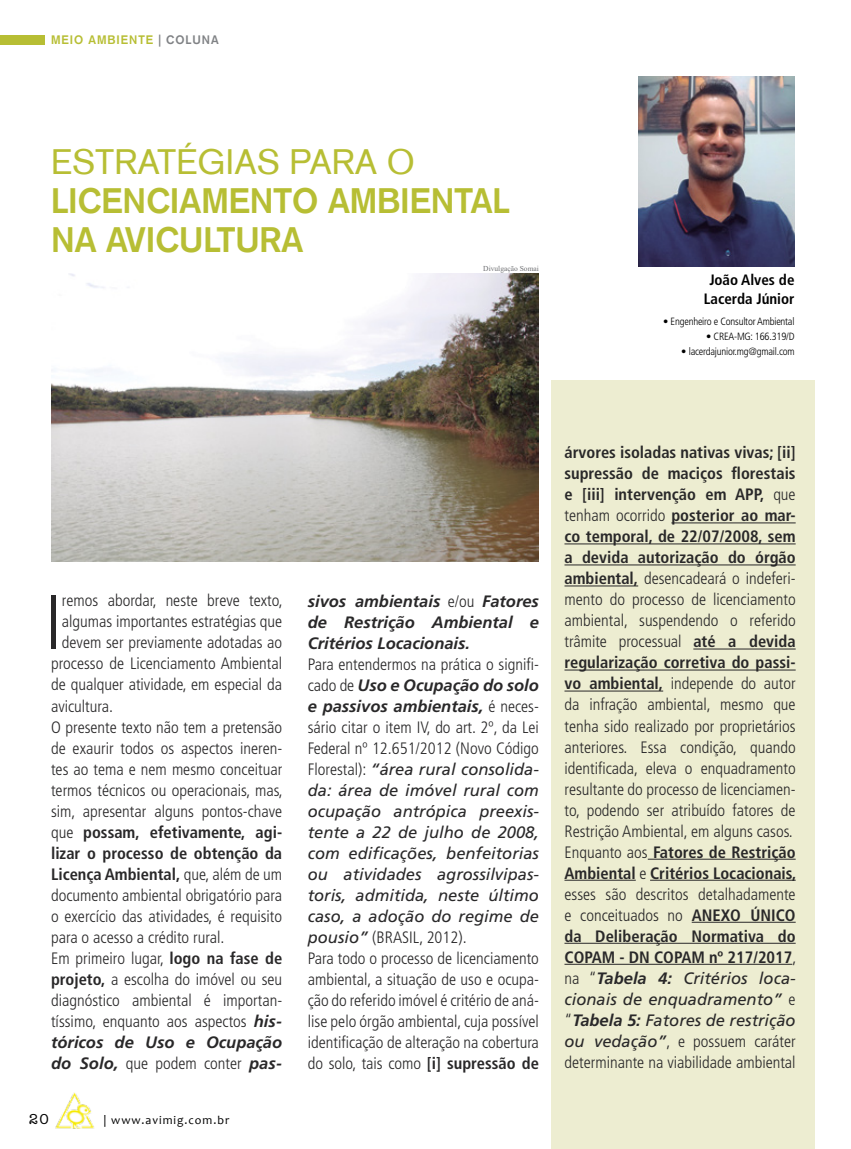
<style>
.page{position:relative;width:851px;height:1149px;background:#fff}
.page>*{position:absolute;margin:0;border:0;box-sizing:border-box;transform-origin:0 0}
.t1{font:300 condensed 76.65px "Frutiger LT Std";color:#292829}
.t2{font:700 34.5px/39px "Basic Commercial LT Com";color:#b7be34}
.t3{font:34.5px "Basic Commercial LT Com";color:#b7be34}
.t4{font:300 condensed 16.5px/21px "Frutiger LT Std";color:#292829}
.t5{font:italic 700 16.5px/21px "Frutiger LT Std";color:#292829;text-align:justify}
.t6{font:700 condensed 16.5px "Frutiger LT Std";color:#292829}
.t7{font:700 condensed 15px/19.5px "Frutiger LT Std";color:#000;text-align:center}
.t8{font:15px "American Typewriter BT";color:#000}
.t9{font:700 12px "Basic Commercial LT Com";letter-spacing:.08em;color:#b7be34}
.t10{font:12px "Candara";letter-spacing:.08em;color:#000}
.t11{font:300 condensed 10.5px "Frutiger LT Std";letter-spacing:-.02em;color:#000}
.t12{font:7.5px "Times New Roman";color:#6d6e71}
.s1{color:#808285}
.s2{font-weight:700}
.s3{font-weight:300}
.s4{font-weight:700;font-style:italic;font-stretch:normal}
.s5{font-weight:300;font-style:normal;font-stretch:condensed}
.s6{font-weight:400;font-style:italic;font-stretch:normal}
</style>
<div class="page">
<img style="left:55px;top:1092px;width:39px;height:36px">
<div style="left:551px;top:381px;width:263px;height:767px;background:#ededd1"></div>
<div style="left:0;top:35px;width:45px;height:9px;background:#b7be34"></div>
<img style="left:638px;top:77px;width:156px;height:189px">
<hr style="left:671px;top:522px;width:124px;height:1px;background:#292829">
<hr style="left:564px;top:543px;width:231px;height:1px;background:#292829">
<hr style="left:564px;top:564px;width:231px;height:1px;background:#292829">
<hr style="left:564px;top:585px;width:74px;height:1px;background:#292829">
<hr style="left:693px;top:648px;width:102px;height:1px;background:#292829">
<hr style="left:564px;top:669px;width:231px;height:1px;background:#292829">
<hr style="left:564px;top:690px;width:99px;height:1px;background:#292829">
<hr style="left:647px;top:858px;width:148px;height:1px;background:#292829">
<hr style="left:564px;top:879px;width:71px;height:1px;background:#292829">
<hr style="left:650px;top:879px;width:145px;height:1px;background:#292829">
<hr style="left:691px;top:921px;width:104px;height:1px;background:#292829">
<hr style="left:564px;top:942px;width:231px;height:1px;background:#292829">
<hr style="left:564px;top:963px;width:228px;height:1px;background:#292829">
<img style="left:51px;top:273px;width:488px;height:288px">
<p class="t9" style="left:51px;top:33px;width:169px">MEIO AMBIENTE <span class="s1">| COLUNA</span></p>
<h2 class="t3" style="left:51px;top:141px;width:365px">ESTRATÉGIAS PARA O</h2>
<h2 class="t2" style="left:51px;top:180px;width:460px">LICENCIAMENTO AMBIENTAL<br>NA AVICULTURA</h2>
<p class="t12" style="left:483px;top:263px;width:57px">Divulgação Somai</p>
<p class="t7" style="left:703px;top:270px;width:92px">João Alves de<br>Lacerda Júnior</p>
<p class="t11" style="left:663px;top:315px;width:133px"><span class="s2">•</span> Engenheiro e Consultor Ambiental</p>
<p class="t11" style="left:706px;top:330px;width:90px"><span class="s2">•</span> CREA-MG: 166.319/D</p>
<p class="t11" style="left:681px;top:345px;width:115px"><span class="s2">•</span> lacerdajunior.mg@gmail.com</p>
<h1 class="t1" style="left:45px;top:578px;width:19px">I</h1>
<p class="t4" style="left:62px;top:590px;width:222px">remos abordar, neste breve texto,</p>
<p class="t4" style="left:62px;top:611px;width:222px">algumas importantes estratégias que</p>
<p class="t4" style="left:62px;top:632px;width:222px">devem ser previamente adotadas ao</p>
<p class="t4" style="left:51px;top:653px;width:233px">processo de Licenciamento Ambiental</p>
<p class="t4" style="left:51px;top:674px;width:233px">de qualquer atividade, em especial da</p>
<p class="t4" style="left:51px;top:695px;width:64px">avicultura.</p>
<p class="t4" style="left:51px;top:716px;width:233px">O presente texto não tem a pretensão</p>
<p class="t4" style="left:51px;top:737px;width:233px">de exaurir todos os aspectos ineren-</p>
<p class="t4" style="left:51px;top:758px;width:233px">tes ao tema e nem mesmo conceituar</p>
<p class="t4" style="left:51px;top:779px;width:233px">termos técnicos ou operacionais, mas,</p>
<p class="t4" style="left:51px;top:800px;width:233px">sim, apresentar alguns pontos-chave</p>
<p class="t6" style="left:51px;top:821px;width:233px"><span class="s3">que</span> possam, efetivamente, agi-</p>
<p class="t6" style="left:51px;top:842px;width:233px">lizar o processo de obtenção da</p>
<p class="t6" style="left:51px;top:863px;width:233px">Licença Ambiental, <span class="s3">que, além de um</span></p>
<p class="t4" style="left:51px;top:884px;width:233px">documento ambiental obrigatório para</p>
<p class="t4" style="left:51px;top:905px;width:233px">o exercício das atividades, é requisito</p>
<p class="t4" style="left:51px;top:926px;width:175px">para o acesso a crédito rural.</p>
<p class="t4" style="left:51px;top:947px;width:233px">Em primeiro lugar, <span class="s2">logo na fase de</span></p>
<p class="t4" style="left:51px;top:968px;width:233px"><span class="s2">projeto,</span> a escolha do imóvel ou seu</p>
<p class="t4" style="left:51px;top:989px;width:233px">diagnóstico ambiental é importan-</p>
<p class="t4" style="left:51px;top:1010px;width:233px">tíssimo, enquanto aos aspectos <span class="s4">his-</span></p>
<p class="t5" style="left:51px;top:1031px;width:233px">tóricos de Uso e Ocupação</p>
<p class="t4" style="left:51px;top:1052px;width:233px"><span class="s4">do Solo,</span> que podem conter <span class="s4">pas-</span></p>
<p class="t8" style="left:29px;top:1109px;width:22px">20</p>
<p class="t10" style="left:104px;top:1112px;width:127px">| www.avimig.com.br</p>
<p class="t5" style="left:308px;top:590px;width:233px">sivos ambientais <span class="s5">e/ou</span> Fatores de Restrição Ambiental e Critérios Locacionais.</p>
<p class="t4" style="left:308px;top:653px;width:233px">Para entendermos na prática o signifi&shy;cado de <span class="s4">Uso e Ocupação do solo e passivos ambientais,</span> é neces&shy;sário citar o item IV, do art. 2º, da Lei Federal nº 12.651/2012 (Novo Código Florestal): <span class="s6">“área rural consolida&shy;da: área de imóvel rural com ocupação antrópica preexis&shy;tente a 22 de julho de 2008, com edificações, benfeitorias ou atividades agrossilvipas&shy;toris, admitida, neste último caso, a adoção do regime de pousio”</span> (BRASIL, 2012).<br>Para todo o processo de licenciamento ambiental, a situação de uso e ocupa&shy;ção do referido imóvel é critério de aná&shy;lise pelo órgão ambiental, cuja possível identificação de alteração na cobertura do solo, tais como <span class="s2">[i] supressão de</span></p>
<p class="t4" style="left:564px;top:442px;width:233px"><span class="s2">árvores isoladas nativas vivas; [ii] supressão de maciços florestais e [iii] intervenção em APP,</span> que tenham ocorrido <span class="s2">posterior ao mar&shy;co temporal, de 22/07/2008, sem a devida autorização do órgão ambiental,</span> desencadeará o indeferi&shy;mento do processo de licenciamento ambiental, suspendendo o referido trâmite processual <span class="s2">até a devida regularização corretiva do passi&shy;vo ambiental,</span> independe do autor da infração ambiental, mesmo que tenha sido realizado por proprietários anteriores. Essa condição, quando identificada, eleva o enquadramento resultante do processo de licenciamen&shy;to, podendo ser atribuído fatores de Restrição Ambiental, em alguns casos.<br>Enquanto aos <span class="s2">Fatores de Restrição Ambiental</span> e <span class="s2">Critérios Locacionais, </span>esses são descritos detalhadamente e conceituados no <span class="s2">ANEXO ÚNICO da Deliberação Normativa do COPAM - DN COPAM nº 217/2017</span>, na “<span class="s4">Tabela 4:</span> <span class="s6">Critérios loca&shy;cionais de enquadramento”</span> e “<span class="s4">Tabela 5:</span> <span class="s6">Fatores de restrição ou vedação”</span>, e possuem caráter determinante na viabilidade ambiental</p>
</div>
